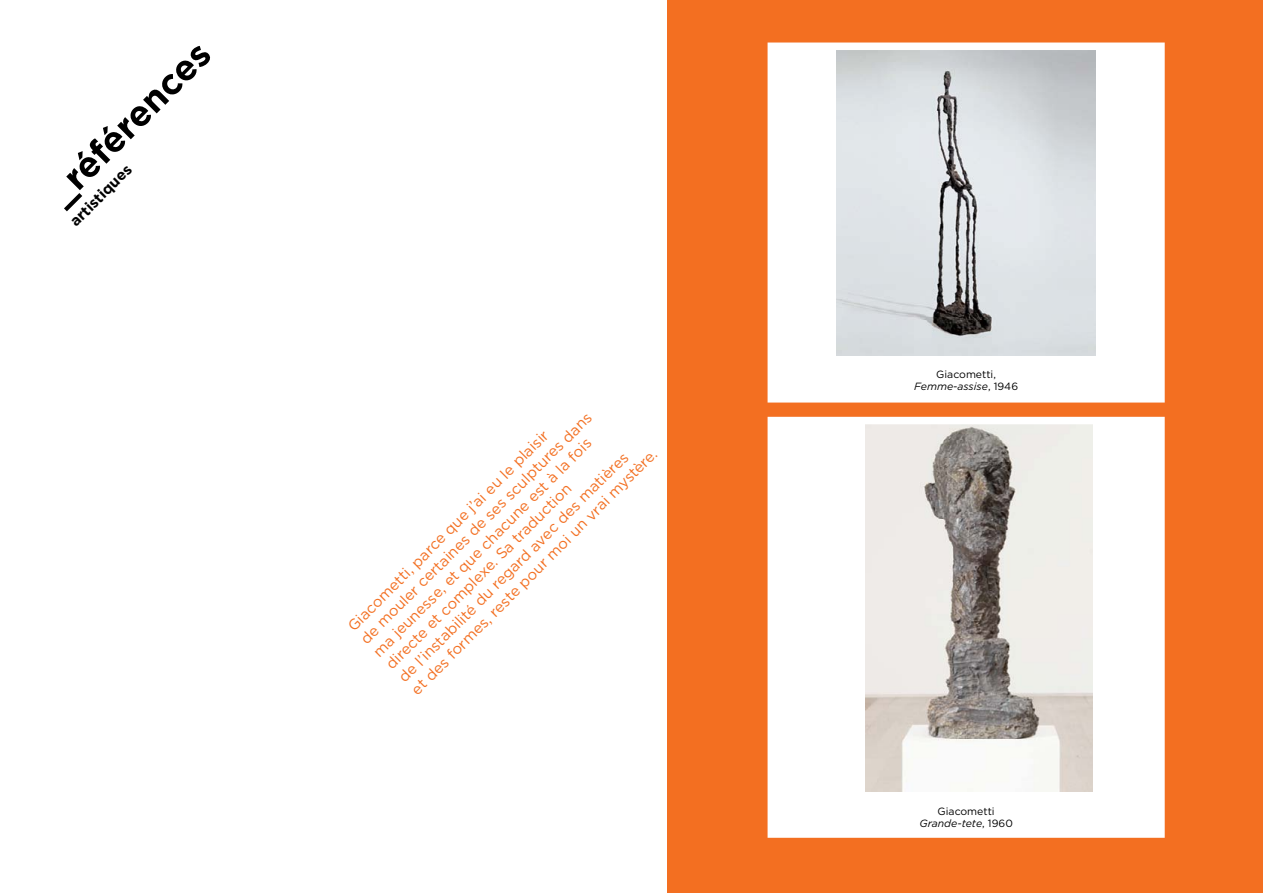
<style>
.page{position:relative;width:1263px;height:893px;background:#fff}
.page>*{position:absolute;margin:0;border:0;box-sizing:border-box;transform-origin:0 0}
.t1{font:700 36px "Gotham";color:#000}
.t2{font:15px/18px "Gotham";color:#f36f21}
.t3{font:700 15px "Gotham";color:#000}
.t4{font:10.5px/12px "Gotham";color:#000;text-align:center}
.s1{font-style:italic}
</style>
<div class="page">
<div style="left:668px;top:0;width:595px;height:893px;background:#f36f21"></div>
<div style="left:771px;top:46px;width:390px;height:353px;background:#fff"></div>
<img style="left:836px;top:52px;width:260px;height:304px">
<div style="left:767px;top:43px;width:398px;height:360px;border:8px solid #fff"></div>
<div style="left:771px;top:421px;width:390px;height:413px;background:#fff"></div>
<img style="left:865px;top:426px;width:227px;height:365px">
<div style="left:767px;top:417px;width:398px;height:421px;border:8px solid #fff"></div>
<h1 class="t1" style="left:37px;top:181px;width:214px;rotate:-45deg">_références</h1>
<p class="t3" style="left:66px;top:216px;width:82px;rotate:-45deg">artistiques</p>
<p class="t2" style="left:344px;top:622px;width:342px;rotate:-45deg">Giacometti, parce que j’ai eu le plaisir<br>de mouler certaines de ses sculptures dans ma jeunesse, et que chacune est à la fois directe et complexe. Sa traduction<br>de l’instabilité du regard avec des matières<br>et des formes, reste pour moi un vrai mystère.</p>
<p class="t4" style="left:914px;top:368px;width:105px">Giacometti,<br><span class="s1">Femme-assise</span>, 1946</p>
<p class="t4" style="left:919px;top:805px;width:95px">Giacometti<br><span class="s1">Grande-tete</span>, 1960</p>
</div>
